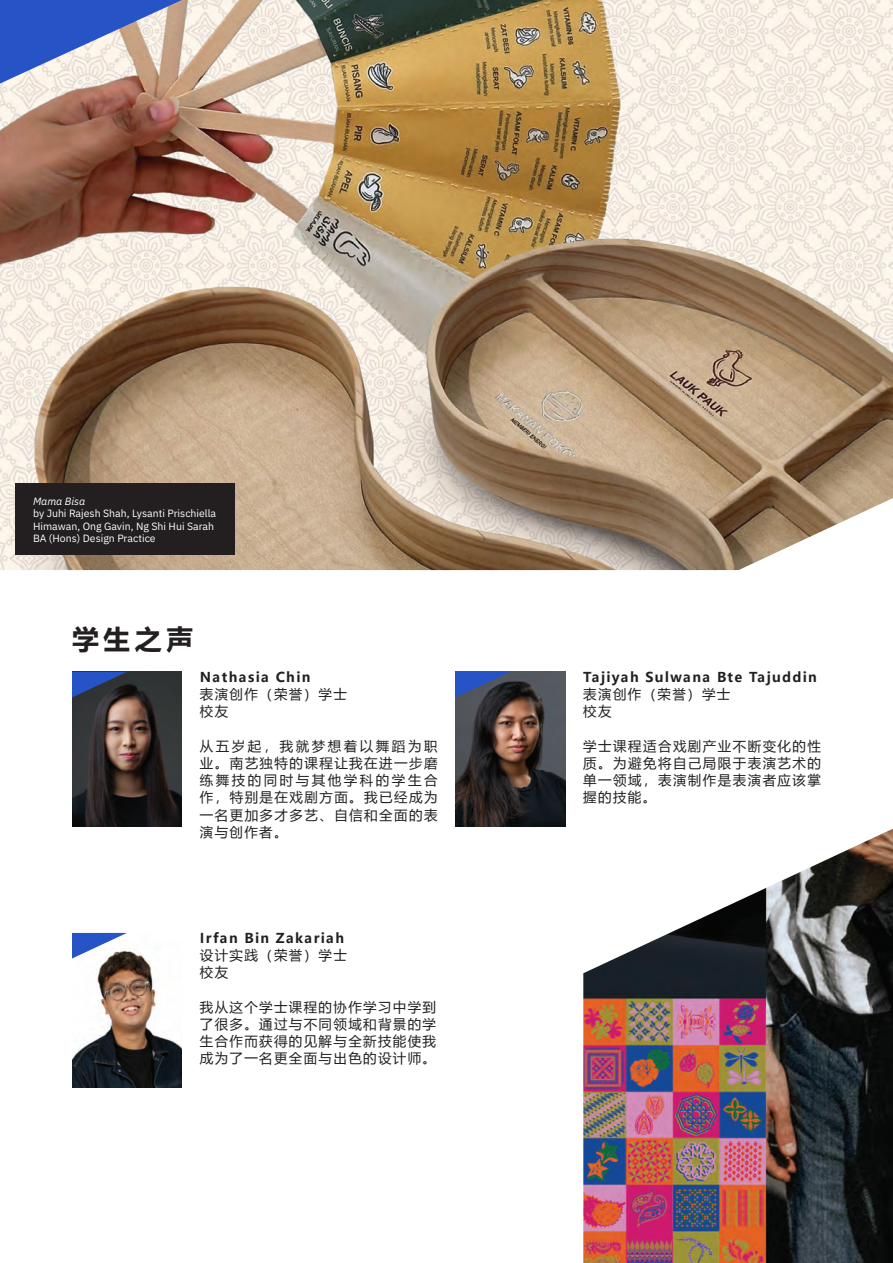
<style>
.page{position:relative;width:893px;height:1263px;background:#fff}
.page>*{position:absolute;margin:0;border:0;box-sizing:border-box;transform-origin:0 0}
.t1{font:700 27px "Microsoft Ya Hei UI";color:#231f20}
.Body_Text_-_8pt__11pt{font:13.5px/17.2px "Microsoft Ya Hei UI";letter-spacing:.105em;color:#231f20;text-align:justify}
.Body_Text_-_8pt__11pt-2{font:700 13.5px "Microsoft Ya Hei UI";letter-spacing:.1em;color:#231f20}
.t2{font:10.5px/12.6px "IBM Plex Sans";color:#fff}
.t3{font:italic 10.5px "IBM Plex Sans";color:#fff}
</style>
<div class="page">
<img style="left:0;top:0;width:893px;height:570px">
<img style="left:583px;top:829px;width:310px;height:434px">
<svg style="left:0;top:0;width:182px;height:84px"></svg>
<img style="left:455px;top:672px;width:110px;height:155px">
<svg style="left:455px;top:672px;width:55px;height:25px"></svg>
<img style="left:72px;top:948px;width:110px;height:140px">
<svg style="left:72px;top:933px;width:55px;height:25px"></svg>
<div style="left:15px;top:484px;width:219px;height:71px;background:#231f20"></div>
<img style="left:72px;top:672px;width:110px;height:155px">
<svg style="left:72px;top:672px;width:55px;height:25px"></svg>
<p class="t3" style="left:33px;top:493px;width:54px">Mama Bisa</p>
<p class="t2" style="left:33px;top:506px;width:185px">by Juhi Rajesh Shah, Lysanti Prischiella<br>Himawan, Ong Gavin, Ng Shi Hui Sarah</p>
<p class="t2" style="left:33px;top:532px;width:124px">BA (Hons) Design Practice</p>
<p class="t1" style="left:72px;top:620px;width:123px">学生之声</p>
<p class="Body_Text_-_8pt__11pt-2" style="left:200px;top:667px;width:112px">Nathasia Chin</p>
<p class="Body_Text_-_8pt__11pt" style="left:200px;top:685px;width:149px">表演创作（荣誉）学士</p>
<p class="Body_Text_-_8pt__11pt" style="left:200px;top:702px;width:30px">校友</p>
<p class="Body_Text_-_8pt__11pt" style="left:200px;top:737px;width:239px">从五岁起，我就梦想着以舞蹈为职业。南艺独特的课程让我在进一步磨练舞技的同时与其他学科的学生合作，特别是在戏剧方面。我已经成为一名更加多才多艺、自信和全面的表演与创作者。</p>
<p class="Body_Text_-_8pt__11pt-2" style="left:200px;top:928px;width:146px">Irfan Bin Zakariah</p>
<p class="Body_Text_-_8pt__11pt" style="left:200px;top:946px;width:149px">设计实践（荣誉）学士</p>
<p class="Body_Text_-_8pt__11pt" style="left:200px;top:963px;width:30px">校友</p>
<p class="Body_Text_-_8pt__11pt" style="left:200px;top:998px;width:238px">我从这个学士课程的协作学习中学到了很多。通过与不同领域和背景的学生合作而获得的见解与全新技能使我成为了一名更全面与出色的设计师。</p>
<p class="Body_Text_-_8pt__11pt-2" style="left:583px;top:667px;width:235px">Tajiyah Sulwana Bte Tajuddin</p>
<p class="Body_Text_-_8pt__11pt" style="left:583px;top:685px;width:149px">表演创作（荣誉）学士</p>
<p class="Body_Text_-_8pt__11pt" style="left:583px;top:702px;width:30px">校友</p>
<p class="Body_Text_-_8pt__11pt" style="left:583px;top:737px;width:239px">学士课程适合戏剧产业不断变化的性质。为避免将自己局限于表演艺术的单一领域，表演制作是表演者应该掌握的技能。</p>
</div>
